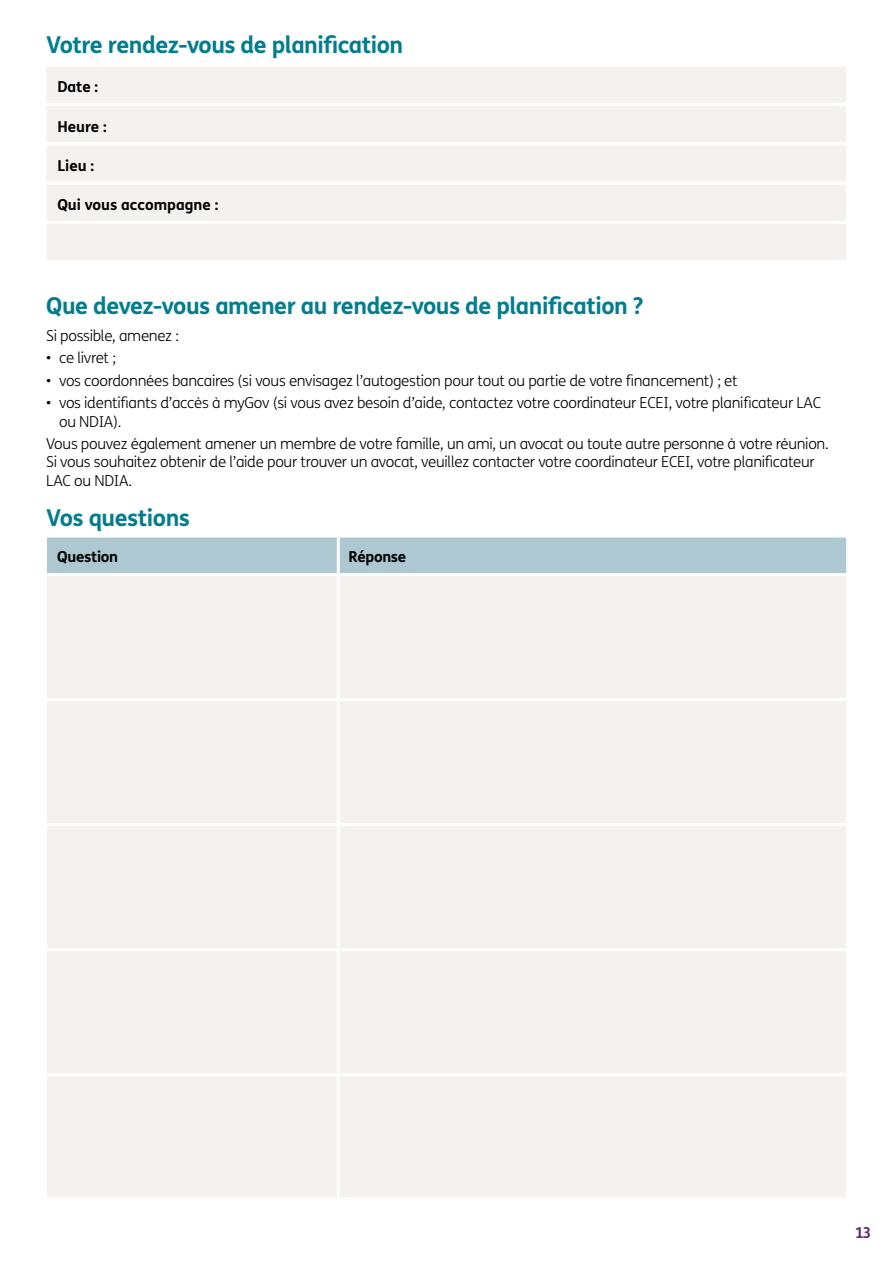
<style>
.page{position:relative;width:893px;height:1263px;background:#fff}
.page>*{position:absolute;margin:0;border:0;box-sizing:border-box;transform-origin:0 0}
.t1{font:700 23.25px "FS Me";letter-spacing:-.02em;color:#007d8e}
.t2{font:300 15.15px/18.3px "FS Me";letter-spacing:-.02em;color:#000}
.t3{font:700 15.15px "FS Me";color:#000}
.t4{font:700 15.15px "FS Me";letter-spacing:-.02em;color:#000}
.t5{font:700 15.15px "FS Me";color:#6b2976}
</style>
<div class="page">
<div style="left:47px;top:67px;width:799px;height:36px;background:#f4f1ee"></div>
<div style="left:47px;top:106px;width:799px;height:36px;background:#f4f1ee"></div>
<div style="left:47px;top:145px;width:799px;height:36px;background:#f4f1ee"></div>
<div style="left:47px;top:185px;width:799px;height:36px;background:#f4f1ee"></div>
<div style="left:47px;top:224px;width:799px;height:36px;background:#f4f1ee"></div>
<div style="left:47px;top:538px;width:799px;height:35px;background:#adc8d1"></div>
<div style="left:47px;top:576px;width:799px;height:621px;background:#f4f1ee"></div>
<hr style="left:337px;top:538px;width:3px;height:35px;background:#fff">
<hr style="left:337px;top:576px;width:3px;height:122px;background:#fff">
<hr style="left:47px;top:698px;width:291px;height:3px;background:#fff">
<hr style="left:338px;top:698px;width:508px;height:3px;background:#fff">
<hr style="left:337px;top:701px;width:3px;height:122px;background:#fff">
<hr style="left:47px;top:823px;width:291px;height:3px;background:#fff">
<hr style="left:338px;top:823px;width:508px;height:3px;background:#fff">
<hr style="left:337px;top:826px;width:3px;height:122px;background:#fff">
<hr style="left:47px;top:948px;width:291px;height:3px;background:#fff">
<hr style="left:338px;top:948px;width:508px;height:3px;background:#fff">
<hr style="left:337px;top:951px;width:3px;height:122px;background:#fff">
<hr style="left:47px;top:1073px;width:291px;height:3px;background:#fff">
<hr style="left:338px;top:1073px;width:508px;height:3px;background:#fff">
<hr style="left:337px;top:1076px;width:3px;height:121px;background:#fff">
<h1 class="t1" style="left:46px;top:30px;width:358px">Votre rendez-vous de planification</h1>
<p class="t3" style="left:57px;top:77px;width:42px">Date :</p>
<p class="t3" style="left:57px;top:117px;width:51px">Heure :</p>
<p class="t3" style="left:57px;top:156px;width:38px">Lieu :</p>
<p class="t3" style="left:57px;top:196px;width:162px">Qui vous accompagne :</p>
<h1 class="t1" style="left:46px;top:291px;width:599px">Que devez-vous amener au rendez-vous de planification ?</h1>
<p class="t2" style="left:46px;top:327px;width:134px">Si possible, amenez :</p>
<p class="t2" style="left:46px;top:349px;width:71px">• ce livret ;</p>
<p class="t2" style="left:46px;top:372px;width:693px">• vos coordonnées bancaires (si vous envisagez l’autogestion pour tout ou partie de votre financement) ; et</p>
<p class="t2" style="left:59px;top:394px;width:764px;text-indent:-13px">• vos identifiants d’accès à myGov (si vous avez besoin d’aide, contactez votre coordinateur ECEI, votre planificateur LAC ou NDIA).</p>
<p class="t2" style="left:46px;top:435px;width:784px">Vous pouvez également amener un membre de votre famille, un ami, un avocat ou toute autre personne à votre réunion.<br>Si vous souhaitez obtenir de l’aide pour trouver un avocat, veuillez contacter votre coordinateur ECEI, votre planificateur<br>LAC ou NDIA.</p>
<h1 class="t1" style="left:46px;top:503px;width:145px">Vos questions</h1>
<p class="t4" style="left:57px;top:547px;width:62px">Question</p>
<p class="t4" style="left:349px;top:547px;width:59px">Réponse</p>
<p class="t5" style="left:855px;top:1223px;width:18px">13</p>
</div>
